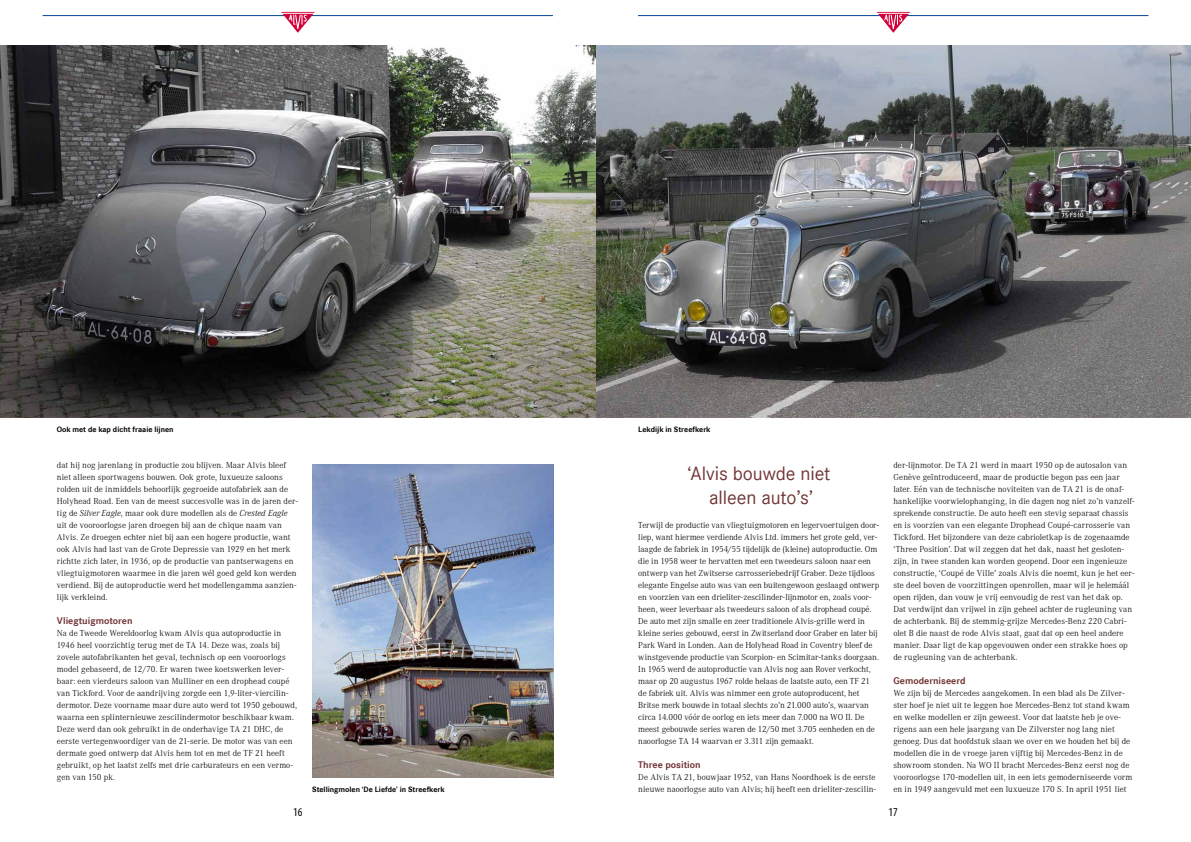
<style>
.page{position:relative;width:1191px;height:842px;background:#fff}
.page>*{position:absolute;margin:0;border:0;box-sizing:border-box;transform-origin:0 0}
.t1{font:20px/24px "Corporate S";letter-spacing:-.005em;color:#723737;text-align:center}
.t2{font:condensed 12px "Myriad Pro";color:#000}
.t3{font:700 10px "Corporate S";color:#723737}
.t4{font:300 9px/12px "Corporate A";color:#000}
.t5{font:700 8px "Corporate S";color:#000}
.s1{font-style:italic}
</style>
<div class="page">
<img style="left:0;top:45px;width:1191px;height:372px">
<hr style="left:0;top:45px;width:987px;height:1px;background:#f3f1f1">
<img style="left:312px;top:464px;width:241px;height:314px">
<hr style="left:43px;top:15px;width:510px;height:1px;background:#004895">
<svg style="left:281px;top:12px;width:34px;height:21px"></svg>
<hr style="left:638px;top:15px;width:510px;height:1px;background:#004895">
<svg style="left:876px;top:12px;width:34px;height:21px"></svg>
<p class="t5" style="left:57px;top:425px;width:118px">Ook met de kap dicht fraaie lijnen</p>
<p class="t5" style="left:638px;top:425px;width:74px">Lekdijk in Streefkerk</p>
<p class="t4" style="left:57px;top:460px;width:242px">dat hij nog jarenlang in productie zou blijven. Maar Alvis bleef niet alleen sportwagens bouwen. Ook grote, luxueuze saloons rolden uit de inmiddels behoorlijk gegroeide autofabriek aan de Holyhead Road. Een van de meest succesvolle was in de jaren der&shy;tig de <span class="s1">Silver Eagle</span>, maar ook dure modellen als de <span class="s1">Crested Eagle </span>uit de vooroorlogse jaren droegen bij aan de chique naam van Alvis. Ze droegen echter niet bij aan een hogere productie, want ook Alvis had last van de Grote Depressie van 1929 en het merk richtte zich later, in 1936, op de productie van pantserwagens en vliegtuigmotoren waarmee in die jaren wél goed geld kon werden verdiend. Bij de autoproductie werd het modellengamma aanzien&shy;lijk verkleind.</p>
<p class="t3" style="left:57px;top:615px;width:77px">Vliegtuigmotoren</p>
<p class="t4" style="left:57px;top:628px;width:242px">Na de Tweede Wereldoorlog kwam Alvis qua autoproductie in 1946 heel voorzichtig terug met de TA 14. Deze was, zoals bij zovele autofabrikanten het geval, technisch op een vooroorlogs model gebaseerd, de 12/70. Er waren twee koetswerken lever&shy;baar: een vierdeurs saloon van Mulliner en een drophead coupé van Tickford. Voor de aandrijving zorgde een 1,9-liter-viercilin&shy;dermotor. Deze voorname maar dure auto werd tot 1950 gebouwd, waarna een splinternieuwe zescilindermotor beschikbaar kwam.<br>Deze werd dan ook gebruikt in de onderhavige TA 21 DHC, de eerste vertegenwoordiger van de 21-serie. De motor was van een dermate goed ontwerp dat Alvis hem tot en met de TF 21 heeft gebruikt, op het laatst zelfs met drie carburateurs en een vermo&shy;gen van 150 pk.</p>
<p class="t5" style="left:312px;top:785px;width:134px">Stellingmolen ‘De Liefde’ in Streefkerk</p>
<h1 class="t1" style="left:687px;top:462px;width:145px">‘Alvis bouwde niet alleen auto’s’</h1>
<p class="t4" style="left:638px;top:520px;width:242px">Terwijl de productie van vliegtuigmotoren en legervoertuigen door&shy;liep, want hiermee verdiende Alvis Ltd. immers het grote geld, ver&shy;laagde de fabriek in 1954/55 tijdelijk de (kleine) autoproductie. Om die in 1958 weer te hervatten met een tweedeurs saloon naar een ontwerp van het Zwitserse carrosseriebedrijf Graber. Deze tijdloos elegante Engelse auto was van een buitengewoon geslaagd ontwerp en voorzien van een drieliter-zescilinder-lijnmotor en, zoals voor&shy;heen, weer leverbaar als tweedeurs saloon of als drophead coupé.<br>De auto met zijn smalle en zeer traditionele Alvis-grille werd in kleine series gebouwd, eerst in Zwitserland door Graber en later bij Park Ward in Londen. Aan de Holyhead Road in Coventry bleef de winstgevende productie van Scorpion- en Scimitar-tanks doorgaan.<br>In 1965 werd de autoproductie van Alvis nog aan Rover verkocht, maar op 20 augustus 1967 rolde helaas de laatste auto, een TF 21 de fabriek uit. Alvis was nimmer een grote autoproducent, het Britse merk bouwde in totaal slechts zo’n 21.000 auto’s, waarvan circa 14.000 vóór de oorlog en iets meer dan 7.000 na WO II. De meest gebouwde series waren de 12/50 met 3.705 eenheden en de naoorlogse TA 14 waarvan er 3.311 zijn gemaakt.</p>
<p class="t3" style="left:638px;top:759px;width:64px">Three position</p>
<p class="t4" style="left:638px;top:772px;width:239px">De Alvis TA 21, bouwjaar 1952, van Hans Noordhoek is de eerste nieuwe naoorlogse auto van Alvis; hij heeft een drieliter-zescilin-</p>
<p class="t4" style="left:893px;top:460px;width:242px">der-lijnmotor. De TA 21 werd in maart 1950 op de autosalon van Genève geïntroduceerd, maar de productie begon pas een jaar later. Eén van de technische noviteiten van de TA 21 is de onaf&shy;hankelijke voorwielophanging, in die dagen nog niet zo’n vanzelf&shy;sprekende constructie. De auto heeft een stevig separaat chassis en is voorzien van een elegante Drophead Coupé-carrosserie van Tickford. Het bijzondere van deze cabrioletkap is de zogenaamde ‘Three Position’. Dat wil zeggen dat het dak, naast het gesloten&shy;zijn, in twee standen kan worden geopend. Door een ingenieuze constructie, ‘Coupé de Ville’ zoals Alvis die noemt, kun je het eer&shy;ste deel boven de voorzittingen openrollen, maar wil je helemáál open rijden, dan vouw je vrij eenvoudig de rest van het dak op.<br>Dat verdwijnt dan vrijwel in zijn geheel achter de rugleuning van de achterbank. Bij de stemmig-grijze Mercedes-Benz 220 Cabri&shy;olet B die naast de rode Alvis staat, gaat dat op een heel andere manier. Daar ligt de kap opgevouwen onder een strakke hoes op de rugleuning van de achterbank.</p>
<p class="t3" style="left:893px;top:675px;width:74px">Gemoderniseerd</p>
<p class="t4" style="left:893px;top:688px;width:240px">We zijn bij de Mercedes aangekomen. In een blad als De Zilver&shy;ster hoef je niet uit te leggen hoe Mercedes-Benz tot stand kwam en welke modellen er zijn geweest. Voor dat laatste heb je ove&shy;rigens aan een hele jaargang van De Zilverster nog lang niet genoeg. Dus dat hoofdstuk slaan we over en we houden het bij de modellen die in de vroege jaren vijftig bij Mercedes-Benz in de showroom stonden. Na WO II bracht Mercedes-Benz eerst nog de vooroorlogse 170-modellen uit, in een iets gemoderniseerde vorm en in 1949 aangevuld met een luxueuze 170 S. In april 1951 liet</p>
<h2 class="t2" style="left:293px;top:805px;width:11px">16</h2>
<h2 class="t2" style="left:888px;top:805px;width:11px">17</h2>
</div>
